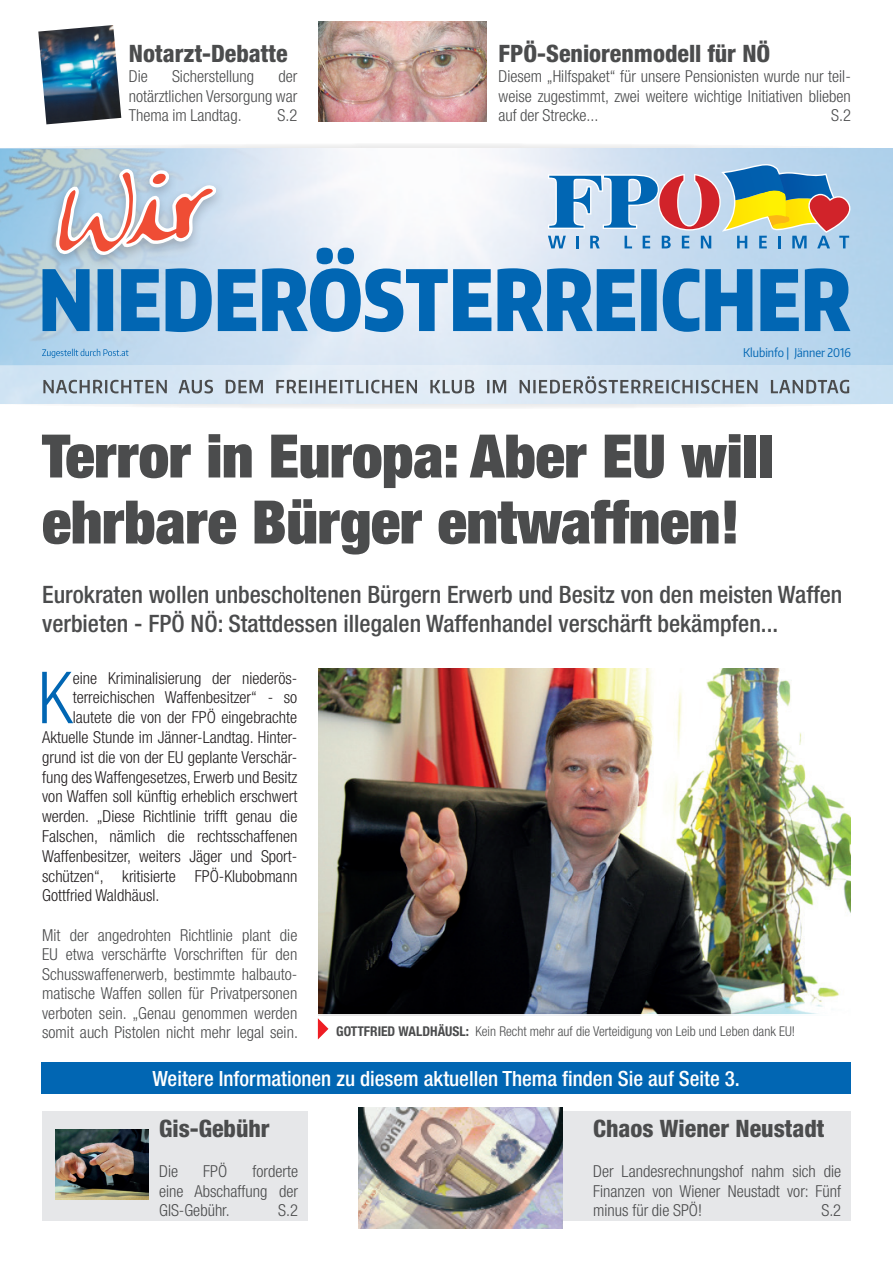
<style>
.page{position:relative;width:893px;height:1263px;background:#fff}
.page>*{position:absolute;margin:0;border:0;box-sizing:border-box;transform-origin:0 0}
.t1{font:300 condensed 72px "Helvetica Neue";color:#0166b3}
.t2{font:900 expanded 60px/66px "Helvetica Neue";color:#4b4c4d}
.t3{font:500 condensed 24px/28.8px "Helvetica Neue";color:#4b4c4d}
.t4{font:800 condensed 24px "Helvetica Neue";color:#4b4c4d}
.t5{font:500 condensed 21px "Helvetica Neue";color:#fff}
.t6{font:300 condensed 16.5px/19.8px "Helvetica Neue";color:#4b4c4d;text-align:justify}
.t7{font:300 condensed 16.5px "Helvetica Neue";color:#231f20}
.t8{font:300 condensed 13.5px "Helvetica Neue";color:#4b4c4d}
.t9{font:12px "Encode Sans Condensed";color:#0166b3}
.s1{font-weight:700}
</style>
<div class="page">
<img style="left:0;top:270px;width:308px;height:96px">
<svg style="left:0;top:366px;width:893px;height:10px;background:#d7e7f4"></svg>
<svg style="left:0;top:144px;width:893px;height:126px"></svg>
<svg style="left:43px;top:248px;width:807px;height:84px;background:#6aa4d2"></svg>
<svg style="left:0;top:376px;width:893px;height:32px;background:#c7d2dc"></svg>
<svg style="left:42px;top:349px;width:86px;height:9px"></svg>
<div style="left:43px;top:1111px;width:265px;height:109px;background:#e6e7e9"></div>
<div style="left:541px;top:1111px;width:310px;height:109px;background:#e6e7e9"></div>
<img style="left:319px;top:668px;width:531px;height:346px">
<img style="left:359px;top:1108px;width:203px;height:121px">
<img style="left:55px;top:1129px;width:93px;height:70px">
<img style="left:319px;top:21px;width:168px;height:101px">
<div style="left:42px;top:1062px;width:809px;height:32px;background:#0166b3"></div>
<img style="left:38px;top:25px;width:83px;height:99px">
<svg style="left:318px;top:1018px;width:10px;height:21px"></svg>
<h3 class="t4" style="left:129px;top:39px;width:160px">Notarzt-Debatte</h3>
<p class="t6" style="left:129px;top:66px;width:20px">Die</p>
<p class="t6" style="left:172px;top:66px;width:84px">Sicherstellung</p>
<p class="t6" style="left:129px;top:66px;width:170px;text-indent:149px">der notärztlichen Versorgung war Thema im Landtag.</p>
<p class="t6" style="left:277px;top:105px;width:21px">S.2</p>
<h3 class="t4" style="left:499px;top:39px;width:273px">FPÖ-Seniorenmodell für NÖ</h3>
<p class="t6" style="left:499px;top:66px;width:354px">Diesem „Hilfspaket“ für unsere Pensionisten wurde nur teil&shy;weise zugestimmt, zwei weitere wichtige Initiativen blieben auf der Strecke...</p>
<p class="t6" style="left:831px;top:105px;width:21px">S.2</p>
<p class="t9" style="left:743px;top:344px;width:109px">Klubinfo | Jänner 2016</p>
<h2 class="t2" style="left:42px;top:422px;width:733px">Terror in Europa: Aber EU will ehrbare Bürger entwaffnen!</h2>
<h3 class="t3" style="left:42px;top:580px;width:802px">Eurokraten wollen unbescholtenen Bürgern Erwerb und Besitz von den meisten Waffen verbieten - FPÖ NÖ: Stattdessen illegalen Waffenhandel verschärft bekämpfen...</h3>
<h1 class="t1" style="left:38px;top:656px;width:36px">K</h1>
<p class="t7" style="left:73px;top:668px;width:226px">eine Kriminalisierung der niederös-</p>
<p class="t7" style="left:73px;top:688px;width:226px">terreichischen Waffenbesitzer“ - so</p>
<p class="t7" style="left:73px;top:708px;width:226px">lautete die von der FPÖ eingebrachte</p>
<p class="t7" style="left:42px;top:728px;width:257px">Aktuelle Stunde im Jänner-Landtag. Hinter-</p>
<p class="t7" style="left:42px;top:747px;width:257px">grund ist die von der EU geplante Verschär-</p>
<p class="t7" style="left:42px;top:767px;width:257px">fung des Waffengesetzes, Erwerb und Besitz</p>
<p class="t7" style="left:42px;top:787px;width:257px">von Waffen soll künftig erheblich erschwert</p>
<p class="t7" style="left:42px;top:807px;width:257px">werden. „Diese Richtlinie trifft genau die</p>
<p class="t7" style="left:42px;top:827px;width:257px">Falschen, nämlich die rechtsschaffenen</p>
<p class="t7" style="left:42px;top:846px;width:257px">Waffenbesitzer, weiters Jäger und Sport-</p>
<p class="t7" style="left:42px;top:866px;width:257px">schützen“, kritisierte FPÖ-Klubobmann</p>
<p class="t7" style="left:42px;top:886px;width:119px">Gottfried Waldhäusl.</p>
<p class="t6" style="left:42px;top:925px;width:257px">Mit der angedrohten Richtlinie plant die EU etwa verschärfte Vorschriften für den Schusswaffenerwerb, bestimmte halbauto&shy;matische Waffen sollen für Privatpersonen verboten sein. „Genau genommen werden somit auch Pistolen nicht mehr legal sein.</p>
<p class="t8" style="left:336px;top:1024px;width:460px"><span class="s1">GOTTFRIED WALDHÄUSL:</span> Kein Recht mehr auf die Verteidigung von Leib und Leben dank EU!</p>
<p class="t5" style="left:152px;top:1065px;width:589px">Weitere Informationen zu diesem aktuellen Thema finden Sie auf Seite 3.</p>
<h3 class="t4" style="left:159px;top:1114px;width:112px">Gis-Gebühr</h3>
<p class="t6" style="left:159px;top:1161px;width:20px">Die</p>
<p class="t6" style="left:203px;top:1161px;width:26px">FPÖ</p>
<p class="t6" style="left:159px;top:1161px;width:140px;text-indent:93px">forderte eine Abschaffung der GIS-Gebühr.</p>
<p class="t6" style="left:278px;top:1200px;width:21px">S.2</p>
<h3 class="t4" style="left:593px;top:1114px;width:233px">Chaos Wiener Neustadt</h3>
<p class="t6" style="left:593px;top:1161px;width:250px">Der Landesrechnungshof nahm sich die Finanzen von Wiener Neustadt vor: Fünf minus für die SPÖ!</p>
<p class="t6" style="left:821px;top:1200px;width:21px">S.2</p>
</div>
